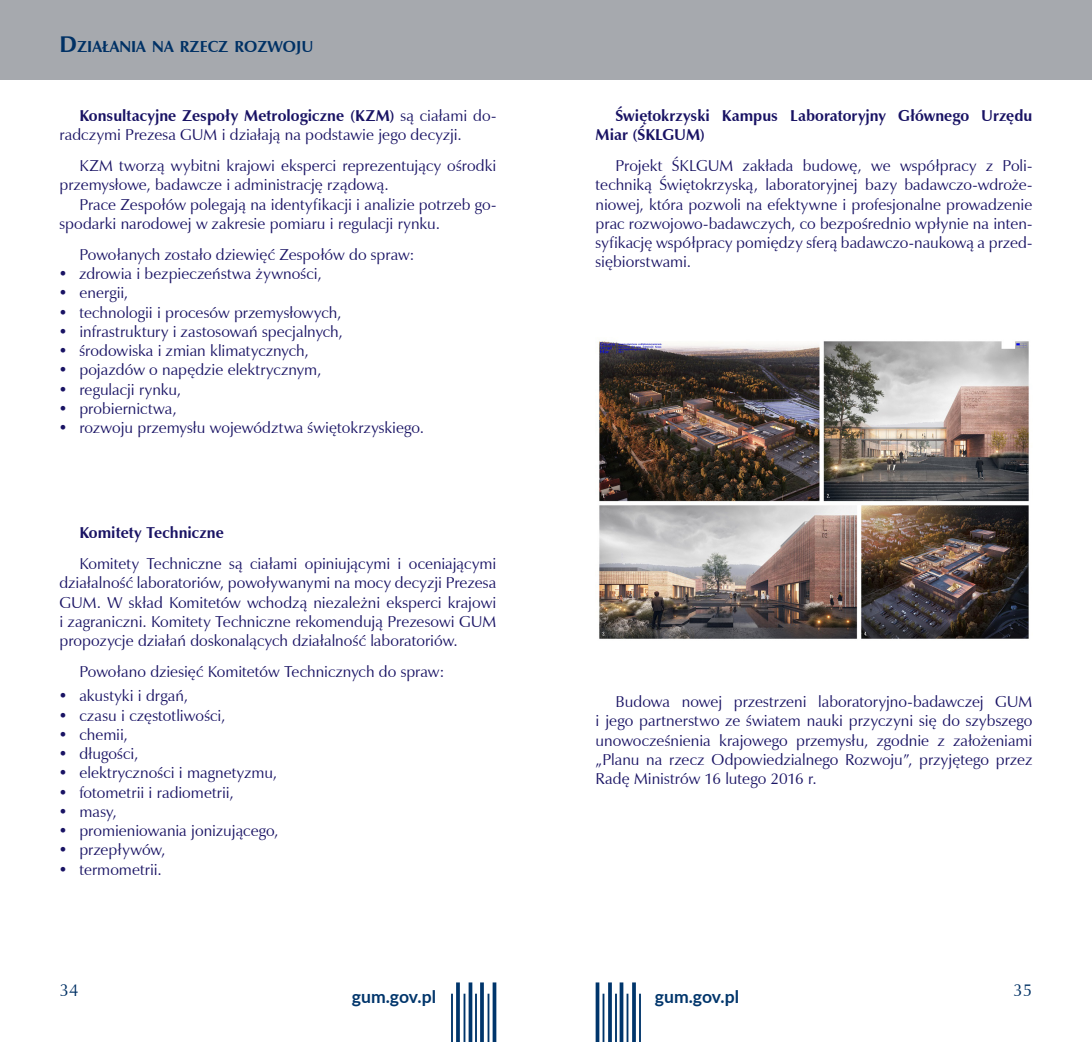
<style>
.page{position:relative;width:1092px;height:1042px;background:#fff}
.page>*{position:absolute;margin:0;border:0;box-sizing:border-box;transform-origin:0 0}
.t1{font:700 17.5px "Lato";color:#00356b}
.t2{font:17.5px "Zapf Humanist 601 L2";color:#003165}
.zywa_pagina{font:700 15.92px "Zapf Humanist 601 L2";color:#003165}
.teksty{font:15.75px/19.2px "Zapf Humanist 601 L2";letter-spacing:.005em;color:#191364}
.teksty-2{font:700 15.75px/19.2px "Zapf Humanist 601 L2";color:#191364}
.s1{font-size:22.75px}
.s2{font-weight:700}
</style>
<div class="page">
<svg style="left:595px;top:982px;width:4px;height:60px"></svg>
<svg style="left:619px;top:982px;width:4px;height:60px"></svg>
<svg style="left:608px;top:982px;width:4px;height:60px"></svg>
<hr style="left:632px;top:982px;width:3px;height:60px;background:#00356b">
<hr style="left:602px;top:993px;width:2px;height:49px;background:#00356b">
<hr style="left:626px;top:993px;width:2px;height:49px;background:#00356b">
<hr style="left:615px;top:993px;width:2px;height:49px;background:#00356b">
<hr style="left:639px;top:993px;width:2px;height:49px;background:#00356b">
<svg style="left:492px;top:982px;width:4px;height:60px"></svg>
<svg style="left:468px;top:982px;width:4px;height:60px"></svg>
<svg style="left:480px;top:982px;width:4px;height:60px"></svg>
<svg style="left:456px;top:982px;width:4px;height:60px"></svg>
<hr style="left:487px;top:993px;width:2px;height:49px;background:#00356b">
<hr style="left:463px;top:993px;width:2px;height:49px;background:#00356b">
<hr style="left:475px;top:993px;width:2px;height:49px;background:#00356b">
<hr style="left:451px;top:993px;width:2px;height:49px;background:#00356b">
<div style="left:546px;top:0;width:545px;height:79px;background:#a6a9ae"></div>
<div style="left:0;top:0;width:546px;height:79px;background:#a6a9ae"></div>
<img style="left:599px;top:341px;width:430px;height:298px">
<p class="zywa_pagina" style="left:60px;top:36px;width:255px"><span class="s1">D</span>ZIAŁANIA NA RZECZ ROZWOJU</p>
<p class="teksty" style="left:60px;top:106px;width:438px;text-indent:20px"><span class="s2">Konsultacyjne Zespoły Metrologiczne (KZM)</span> są ciałami do&shy;radczymi Prezesa GUM i działają na podstawie jego decyzji.</p>
<p class="teksty" style="left:60px;top:156px;width:438px;text-indent:20px">KZM tworzą wybitni krajowi eksperci reprezentujący ośrodki przemysłowe, badawcze i administrację rządową.</p>
<p class="teksty" style="left:60px;top:194px;width:438px;text-indent:20px">Prace Zespołów polegają na identyfikacji i analizie potrzeb go&shy;spodarki narodowej w zakresie pomiaru i regulacji rynku.</p>
<p class="teksty" style="left:79px;top:245px;width:337px">Powołanych zostało dziewięć Zespołów do spraw:</p>
<p class="teksty" style="left:60px;top:264px;width:263px">• zdrowia i bezpieczeństwa żywności,</p>
<p class="teksty" style="left:60px;top:283px;width:70px">• energii,</p>
<p class="teksty" style="left:60px;top:302px;width:283px">• technologii i procesów przemysłowych,</p>
<p class="teksty" style="left:60px;top:322px;width:285px">• infrastruktury i zastosowań specjalnych,</p>
<p class="teksty" style="left:60px;top:341px;width:251px">• środowiska i zmian klimatycznych,</p>
<p class="teksty" style="left:60px;top:360px;width:263px">• pojazdów o napędzie elektrycznym,</p>
<p class="teksty" style="left:60px;top:379px;width:123px">• regulacji rynku,</p>
<p class="teksty" style="left:60px;top:399px;width:119px">• probiernictwa,</p>
<p class="teksty" style="left:60px;top:418px;width:366px">• rozwoju przemysłu województwa świętokrzyskiego.</p>
<p class="teksty-2" style="left:79px;top:523px;width:146px">Komitety Techniczne</p>
<p class="teksty" style="left:60px;top:554px;width:438px;text-align:justify;text-indent:20px">Komitety Techniczne są ciałami opiniującymi i oceniającymi działalność laboratoriów, powoływanymi na mocy decyzji Prezesa GUM. W skład Komitetów wchodzą niezależni eksperci krajowi i zagraniczni. Komitety Techniczne rekomendują Prezesowi GUM propozycje działań doskonalących działalność laboratoriów.</p>
<p class="teksty" style="left:79px;top:662px;width:366px">Powołano dziesięć Komitetów Technicznych do spraw:</p>
<p class="teksty" style="left:60px;top:686px;width:130px">• akustyki i drgań,</p>
<p class="teksty" style="left:60px;top:705px;width:167px">• czasu i częstotliwości,</p>
<p class="teksty" style="left:60px;top:724px;width:70px">• chemii,</p>
<p class="teksty" style="left:60px;top:744px;width:80px">• długości,</p>
<p class="teksty" style="left:60px;top:763px;width:219px">• elektryczności i magnetyzmu,</p>
<p class="teksty" style="left:60px;top:782px;width:176px">• fotometrii i radiometrii,</p>
<p class="teksty" style="left:60px;top:801px;width:59px">• masy,</p>
<p class="teksty" style="left:60px;top:821px;width:220px">• promieniowania jonizującego,</p>
<p class="teksty" style="left:60px;top:840px;width:107px">• przepływów,</p>
<p class="teksty" style="left:60px;top:859px;width:104px">• termometrii.</p>
<p class="teksty-2" style="left:595px;top:106px;width:438px;text-indent:20px">Świętokrzyski Kampus Laboratoryjny Głównego Urzędu<br>Miar (ŚKLGUM)</p>
<p class="teksty" style="left:595px;top:156px;width:438px;text-align:justify;text-indent:20px">Projekt ŚKLGUM zakłada budowę, we współpracy z Poli&shy;techniką Świętokrzyską, laboratoryjnej bazy badawczo-wdroże&shy;niowej, która pozwoli na efektywne i profesjonalne prowadzenie prac rozwojowo-badawczych, co bezpośrednio wpłynie na inten&shy;syfikację współpracy pomiędzy sferą badawczo-naukową a przed&shy;siębiorstwami.</p>
<p class="teksty" style="left:595px;top:692px;width:438px;text-align:justify;text-indent:20px">Budowa nowej przestrzeni laboratoryjno-badawczej GUM i jego partnerstwo ze światem nauki przyczyni się do szybszego unowocześnienia krajowego przemysłu, zgodnie z założeniami „Planu na rzecz Odpowiedzialnego Rozwoju”, przyjętego przez Radę Ministrów 16 lutego 2016 r.</p>
<p class="t2" style="left:60px;top:978px;width:21px">34</p>
<p class="t2" style="left:1013px;top:978px;width:21px">35</p>
<p class="t1" style="left:352px;top:983px;width:86px">gum.gov.pl</p>
<p class="t1" style="left:654px;top:983px;width:86px">gum.gov.pl</p>
</div>
